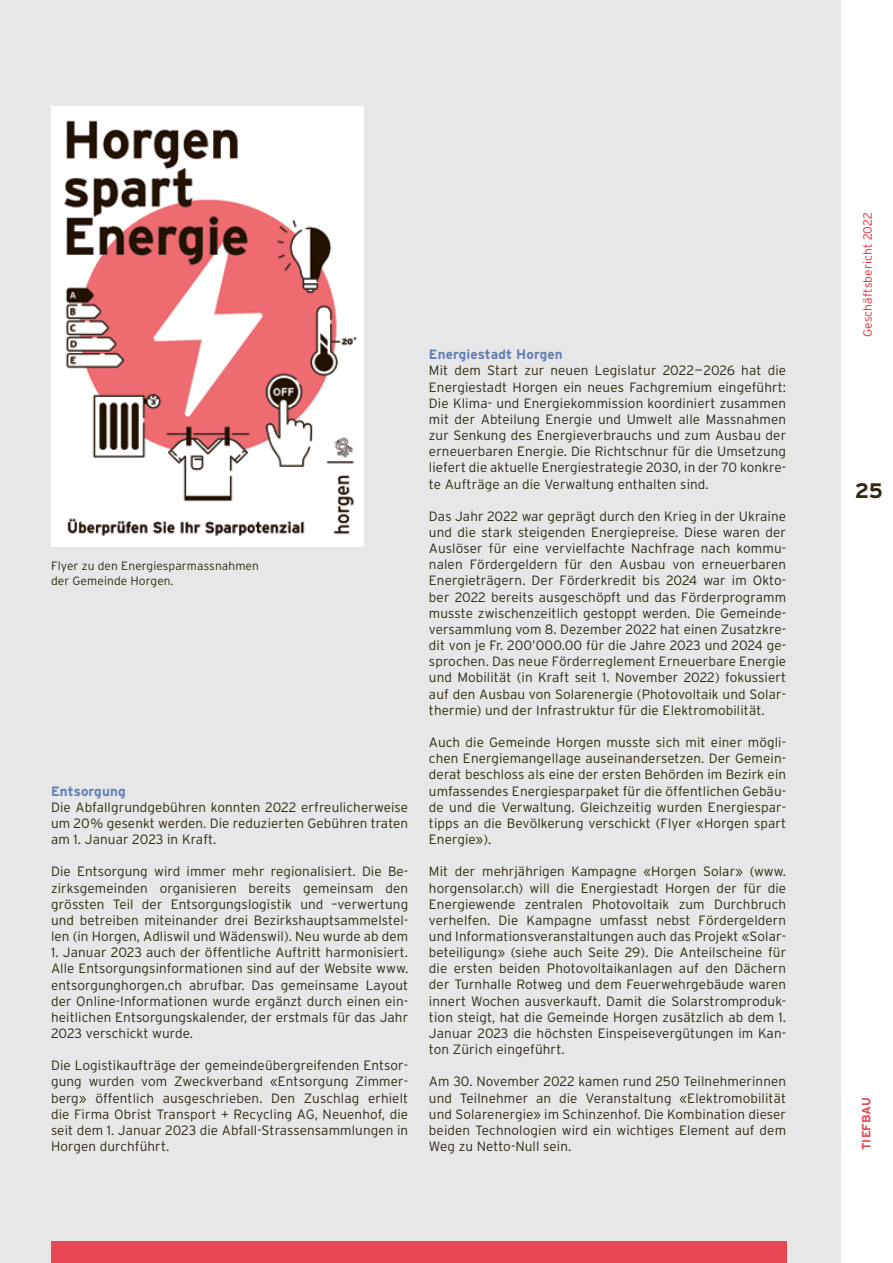
<style>
.page{position:relative;width:893px;height:1263px;background:#fff}
.page>*{position:absolute;margin:0;border:0;box-sizing:border-box;transform-origin:0 0}
.t1{font:700 21px "Interstate";color:#2f2912}
.t2{font:300 13.5px/16.2px "Interstate";letter-spacing:.01em;color:#2f2912;text-align:justify}
.t3{font:700 13.5px "Interstate";letter-spacing:.01em;color:#627fb6}
.t4{font:300 12px/14.7px "Interstate";letter-spacing:.01em;color:#2f2912}
.t5{font:300 12px "Interstate";letter-spacing:.01em;color:#e52c3a}
.t6{font:700 12px "Interstate";letter-spacing:.01em;color:#e84853}
</style>
<div class="page">
<div style="left:0;top:0;width:841px;height:1263px;background:#e7e7e7"></div>
<div style="left:51px;top:1242px;width:736px;height:21px;background:#e84853"></div>
<img style="left:51px;top:106px;width:313px;height:440px">
<p class="t4" style="left:51px;top:559px;width:209px">Flyer zu den Energiesparmassnahmen der Gemeinde Horgen.</p>
<p class="t3" style="left:51px;top:783px;width:76px">Entsorgung</p>
<p class="t2" style="left:51px;top:799px;width:359px">Die Abfallgrundgebühren konnten 2022 erfreulicherweise um 20% gesenkt werden. Die reduzierten Gebühren traten am 1. Januar 2023 in Kraft.</p>
<p class="t2" style="left:51px;top:863px;width:359px">Die Entsorgung wird immer mehr regionalisiert. Die Be&shy;zirksgemeinden organisieren bereits gemeinsam den grössten Teil der Entsorgungslogistik und –verwertung und betreiben miteinander drei Bezirkshauptsammelstel&shy;len (in Horgen, Adliswil und Wädenswil). Neu wurde ab dem</p>
<p class="t2" style="left:51px;top:944px;width:359px">1. Januar 2023 auch der öffentliche Auftritt harmonisiert.<br>Alle Entsorgungsinformationen sind auf der Website www. entsorgunghorgen.ch abrufbar. Das gemeinsame Layout der Online-Informationen wurde ergänzt durch einen ein&shy;heitlichen Entsorgungskalender, der erstmals für das Jahr 2023 verschickt wurde.</p>
<p class="t2" style="left:51px;top:1057px;width:359px">Die Logistikaufträge der gemeindeübergreifenden Entsor&shy;gung wurden vom Zweckverband «Entsorgung Zimmer&shy;berg» öffentlich ausgeschrieben. Den Zuschlag erhielt die Firma Obrist Transport + Recycling AG, Neuenhof, die seit dem 1. Januar 2023 die Abfall-Strassensammlungen in Horgen durchführt.</p>
<p class="t3" style="left:429px;top:347px;width:135px">Energiestadt Horgen</p>
<p class="t2" style="left:429px;top:362px;width:359px">Mit dem Start zur neuen Legislatur 2022—2026 hat die Energiestadt Horgen ein neues Fachgremium eingeführt:<br>Die Klima- und Energiekommission koordiniert zusammen mit der Abteilung Energie und Umwelt alle Massnahmen zur Senkung des Energieverbrauchs und zum Ausbau der erneuerbaren Energie. Die Richtschnur für die Umsetzung liefert die aktuelle Energiestrategie 2030, in der 70 konkre&shy;te Aufträge an die Verwaltung enthalten sind.</p>
<p class="t2" style="left:429px;top:508px;width:359px">Das Jahr 2022 war geprägt durch den Krieg in der Ukraine und die stark steigenden Energiepreise. Diese waren der Auslöser für eine vervielfachte Nachfrage nach kommu&shy;nalen Fördergeldern für den Ausbau von erneuerbaren Energieträgern. Der Förderkredit bis 2024 war im Okto&shy;ber 2022 bereits ausgeschöpft und das Förderprogramm musste zwischenzeitlich gestoppt werden. Die Gemeinde&shy;versammlung vom 8. Dezember 2022 hat einen Zusatzkre&shy;dit von je Fr. 200’000.00 für die Jahre 2023 und 2024 ge&shy;sprochen. Das neue Förderreglement Erneuerbare Energie und Mobilität (in Kraft seit 1. November 2022) fokussiert auf den Ausbau von Solarenergie (Photovoltaik und Solar&shy;thermie) und der Infrastruktur für die Elektromobilität.</p>
<p class="t2" style="left:429px;top:734px;width:359px">Auch die Gemeinde Horgen musste sich mit einer mögli&shy;chen Energiemangellage auseinandersetzen. Der Gemein&shy;derat beschloss als eine der ersten Behörden im Bezirk ein umfassendes Energiesparpaket für die öffentlichen Gebäu&shy;de und die Verwaltung. Gleichzeitig wurden Energiespar&shy;tipps an die Bevölkerung verschickt (Flyer «Horgen spart Energie»).</p>
<p class="t2" style="left:429px;top:863px;width:359px">Mit der mehrjährigen Kampagne «Horgen Solar» (www. horgensolar.ch) will die Energiestadt Horgen der für die Energiewende zentralen Photovoltaik zum Durchbruch verhelfen. Die Kampagne umfasst nebst Fördergeldern und Informationsveranstaltungen auch das Projekt «Solar&shy;beteiligung» (siehe auch Seite 29). Die Anteilscheine für die ersten beiden Photovoltaikanlagen auf den Dächern der Turnhalle Rotweg und dem Feuerwehrgebäude waren innert Wochen ausverkauft. Damit die Solarstromproduk&shy;tion steigt, hat die Gemeinde Horgen zusätzlich ab dem 1.<br>Januar 2023 die höchsten Einspeisevergütungen im Kan&shy;ton Zürich eingeführt.</p>
<p class="t2" style="left:429px;top:1073px;width:359px">Am 30. November 2022 kamen rund 250 Teilnehmerinnen und Teilnehmer an die Veranstaltung «Elektromobilität und Solarenergie» im Schinzenhof. Die Kombination dieser beiden Technologien wird ein wichtiges Element auf dem Weg zu Netto-Null sein.</p>
<p class="t5" style="left:860px;top:337px;width:126px;rotate:-90deg">Geschäftsbericht 2022</p>
<h1 class="t1" style="left:855px;top:479px;width:29px">25</h1>
<p class="t6" style="left:860px;top:1150px;width:55px;rotate:-90deg">TIEFBAU</p>
</div>
